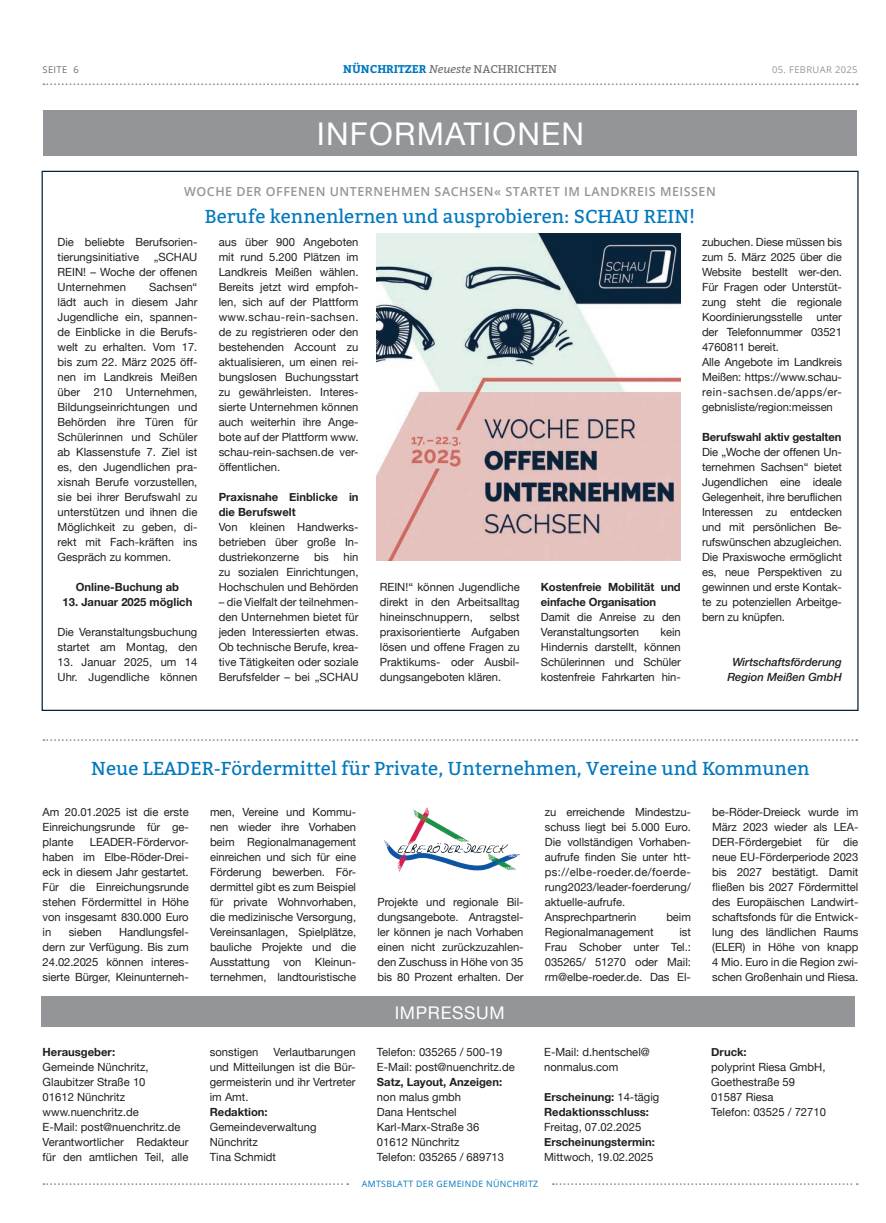
<style>
.page{position:relative;width:886px;height:1223px;background:#fff}
.page>*{position:absolute;margin:0;border:0;box-sizing:border-box;transform-origin:0 0}
.t1{font:31.25px "Helvetica Neue";letter-spacing:.04em;color:#fff}
.t2{font:18.75px "Bitter";color:#0078be}
.t3{font:17.5px "Helvetica Neue";letter-spacing:.04em;color:#fff}
.t4{font:600 12.5px "Open Sans";letter-spacing:.04em;color:#939598}
.t5{font:11.25px/15px "Helvetica Neue";color:#231f20;text-align:justify}
.t6{font:700 11.25px/15px "Helvetica Neue";color:#231f20}
.t7{font:italic 500 11.25px/15px "Helvetica Neue";color:#231f20;text-align:center}
.t8{font:700 11.25px "Bitter";color:#0078be}
.t9{font:9.38px "Open Sans";letter-spacing:.04em;color:#939598}
.t10{font:9.38px "Open Sans";letter-spacing:.04em;color:#6c6d70}
.t11{font:8.75px "Open Sans";letter-spacing:.04em;color:#0078be}
.s1{font-weight:400;font-style:italic;color:#6c6d70}
.s2{font-weight:400;color:#6c6d70}
.s3{font-weight:400}
</style>
<div class="page">
<svg style="left:43px;top:83px;width:815px;height:2px"></svg>
<svg style="left:43px;top:1183px;width:305px;height:2px"></svg>
<svg style="left:553px;top:1183px;width:305px;height:2px"></svg>
<div style="left:43px;top:111px;width:813px;height:45px;background:#939598"></div>
<svg style="left:43px;top:739px;width:814px;height:2px"></svg>
<img style="left:377px;top:234px;width:304px;height:327px">
<img style="left:384px;top:807px;width:136px;height:65px">
<div style="left:42px;top:996px;width:813px;height:30px;background:#939598"></div>
<p class="t10" style="left:43px;top:63px;width:38px">SEITE 6</p>
<p class="t8" style="left:343px;top:61px;width:215px">NÜNCHRITZER <span class="s1">Neueste</span> <span class="s2">NACHRICHTEN</span></p>
<p class="t9" style="left:772px;top:63px;width:87px">05. FEBRUAR 2025</p>
<h1 class="t1" style="left:317px;top:111px;width:269px">INFORMATIONEN</h1>
<p class="t4" style="left:184px;top:183px;width:533px">WOCHE DER OFFENEN UNTERNEHMEN SACHSEN« STARTET IM LANDKREIS MEISSEN</p>
<h2 class="t2" style="left:205px;top:203px;width:492px">Berufe kennenlernen und ausprobieren: SCHAU REIN!</h2>
<p class="t5" style="left:58px;top:235px;width:141px">Die beliebte Berufsorien&shy;tierungsinitiative</p>
<p class="t5" style="left:702px;top:235px;width:141px">zubuchen. Diese müssen bis zum 5. März 2025 über die Website bestellt wer-den.<br>Für Fragen oder Unterstüt&shy;zung steht die regionale Koordinierungsstelle</p>
<p class="t5" style="left:219px;top:235px;width:141px">aus über 900 Angeboten mit rund 5.200 Plätzen im Landkreis Meißen wählen.<br>Bereits jetzt wird empfoh&shy;len, sich auf der Plattform www.schau-rein-sachsen. de zu registrieren oder den bestehenden Account zu aktualisieren, um einen rei&shy;bungslosen Buchungsstart zu gewährleisten. Interes&shy;sierte Unternehmen können auch weiterhin ihre Ange&shy;bote auf der Plattform www. schau-rein-sachsen.de ver&shy;öffentlichen.</p>
<p class="t6" style="left:219px;top:489px;width:141px">Praxisnahe Einblicke in die Berufswelt</p>
<p class="t5" style="left:219px;top:520px;width:141px">Von kleinen Handwerks&shy;betrieben über große In&shy;dustriekonzerne</p>
<p class="t5" style="left:58px;top:250px;width:141px;text-indent:96px">„SCHAU REIN! – Woche der offenen Unternehmen</p>
<p class="t5" style="left:58px;top:280px;width:141px;text-indent:92px">Sachsen“ lädt auch in diesem Jahr Jugendliche ein, spannen&shy;de Einblicke in die Berufs&shy;welt zu erhalten. Vom 17. bis zum 22. März 2025 öff&shy;nen im Landkreis Meißen über 210 Unternehmen, Bildungseinrichtungen und Behörden ihre Türen für Schülerinnen und Schüler ab Klassenstufe 7. Ziel ist es, den Jugendlichen pra&shy;xisnah Berufe vorzustellen, sie bei ihrer Berufswahl zu unterstützen und ihnen die Möglichkeit zu geben, di&shy;rekt mit Fach-kräften ins Gespräch zu kommen.</p>
<p class="t6" style="left:76px;top:579px;width:105px">Online-Buchung ab</p>
<p class="t6" style="left:63px;top:594px;width:131px">13. Januar 2025 möglich</p>
<p class="t5" style="left:58px;top:625px;width:141px">Die Veranstaltungsbuchung startet am Montag, den</p>
<p class="t5" style="left:58px;top:655px;width:141px">13. Januar 2025, um 14<br>Uhr. Jugendliche können</p>
<p class="t5" style="left:702px;top:310px;width:141px;text-align:left;text-indent:114px">unter der Telefonnummer 03521<br>4760811 bereit.<br>Alle Angebote im Landkreis<br>Meißen: https://www.schau&shy;rein-sachsen.de/apps/er&shy;gebnisliste/region:meissen</p>
<p class="t6" style="left:702px;top:429px;width:141px">Berufswahl aktiv gestalten</p>
<p class="t5" style="left:702px;top:445px;width:141px">Die „Woche der offenen Un&shy;ternehmen Sachsen“ bietet Jugendlichen eine ideale Gelegenheit, ihre beruflichen Interessen zu entdecken und mit persönlichen Be&shy;rufswünschen abzugleichen.<br>Die Praxiswoche ermöglicht es, neue Perspektiven zu gewinnen und erste Kontak&shy;te zu potenziellen Arbeitge&shy;bern zu knüpfen.</p>
<p class="t7" style="left:727px;top:653px;width:116px">Wirtschaftsförderung<br>Region Meißen GmbH</p>
<p class="t5" style="left:219px;top:550px;width:141px;text-indent:125px">hin zu sozialen Einrichtungen, Hochschulen und Behörden</p>
<p class="t5" style="left:219px;top:595px;width:141px">– die Vielfalt der teilnehmen&shy;den Unternehmen bietet für jeden Interessierten etwas.<br>Ob technische Berufe, krea&shy;tive Tätigkeiten oder soziale Berufsfelder – bei „SCHAU</p>
<p class="t5" style="left:314px;top:550px;width:16px">bis</p>
<p class="t6" style="left:541px;top:579px;width:141px">Kostenfreie Mobilität und einfache Organisation</p>
<p class="t5" style="left:541px;top:610px;width:141px">Damit die Anreise zu den<br>Veranstaltungsorten</p>
<p class="t5" style="left:380px;top:580px;width:141px">REIN!“ können Jugendliche direkt in den Arbeitsalltag hineinschnuppern,</p>
<p class="t5" style="left:380px;top:610px;width:141px;text-indent:110px">selbst praxisorientierte Aufgaben lösen und offene Fragen zu Praktikums- oder Ausbil&shy;dungsangeboten klären.</p>
<p class="t5" style="left:541px;top:625px;width:141px;text-indent:120px">kein Hindernis darstellt, können Schülerinnen und Schüler kostenfreie Fahrkarten hin-</p>
<h2 class="t2" style="left:91px;top:755px;width:720px">Neue LEADER-Fördermittel für Private, Unternehmen, Vereine und Kommunen</h2>
<p class="t5" style="left:43px;top:805px;width:148px">Am 20.01.2025 ist die erste Einreichungsrunde für ge&shy;plante</p>
<p class="t5" style="left:712px;top:805px;width:148px">be-Röder-Dreieck wurde im März 2023 wieder als LEA-DER-Fördergebiet für die neue EU-Förderperiode 2023 bis 2027 bestätigt. Damit fließen bis 2027 Fördermittel des Europäischen Landwirt&shy;schaftsfonds für die Entwick&shy;lung des ländlichen Raums (ELER) in Höhe von knapp 4 Mio. Euro in die Region zwi&shy;schen Großenhain und Riesa.</p>
<p class="t5" style="left:545px;top:805px;width:148px;text-align:left">zu erreichende Mindestzu&shy;schuss liegt bei 5.000 Euro.<br>Die vollständigen Vorhaben&shy;aufrufe finden Sie unter htt&shy;ps://elbe-roeder.de/foerde&shy;rung2023/leader-foerderung/ aktuelle-aufrufe.<br>Ansprechpartnerin</p>
<p class="t5" style="left:210px;top:805px;width:148px">men, Vereine und Kommu&shy;nen wieder ihre Vorhaben beim Regionalmanagement einreichen und sich für eine Förderung bewerben. För&shy;dermittel gibt es zum Beispiel für private Wohnvorhaben, die medizinische Versorgung, Vereinsanlagen, Spielplätze, bauliche Projekte und die Ausstattung von Kleinun&shy;ternehmen, landtouristische</p>
<p class="t5" style="left:43px;top:835px;width:148px;text-indent:47px">LEADER-Fördervor&shy;haben im Elbe-Röder-Drei&shy;eck in diesem Jahr gestartet.<br>Für die Einreichungsrunde stehen Fördermittel in Höhe von insgesamt 830.000 Euro in</p>
<p class="t5" style="left:377px;top:895px;width:148px">Projekte und regionale Bil&shy;dungsangebote. Antragstel&shy;ler können je nach Vorhaben einen nicht zurückzuzahlen&shy;den Zuschuss in Höhe von 35 bis 80 Prozent erhalten. Der</p>
<p class="t5" style="left:666px;top:910px;width:26px">beim</p>
<p class="t5" style="left:545px;top:925px;width:148px;text-indent:135px">ist Frau Schober unter Tel.:<br>035265/ 51270 oder Mail: rm@elbe-roeder.de. Das El-</p>
<p class="t5" style="left:545px;top:925px;width:110px">Regionalmanagement</p>
<p class="t5" style="left:43px;top:925px;width:148px;text-indent:76px">Handlungsfel&shy;dern zur Verfügung. Bis zum 24.02.2025 können interes&shy;sierte Bürger, Kleinunterneh-</p>
<p class="t5" style="left:69px;top:925px;width:34px">sieben</p>
<p class="t6" style="left:43px;top:1044px;width:74px">Herausgeber:</p>
<p class="t5" style="left:43px;top:1060px;width:147px;text-align:left">Gemeinde Nünchritz,<br>Glaubitzer Straße 10<br>01612 Nünchritz www.nuenchritz.de<br>E-Mail: post@nuenchritz.de<br>Verantwortlicher Redakteur für den amtlichen Teil, alle</p>
<p class="t5" style="left:210px;top:1045px;width:147px;text-indent:64px">Verlautbarungen und Mitteilungen ist die Bür&shy;germeisterin und ihr Vertreter im Amt.</p>
<p class="t6" style="left:210px;top:1104px;width:59px">Redaktion:</p>
<p class="t5" style="left:210px;top:1120px;width:108px;text-align:left">Gemeindeverwaltung<br>Nünchritz<br>Tina Schmidt</p>
<p class="t5" style="left:210px;top:1045px;width:50px">sonstigen</p>
<h3 class="t3" style="left:395px;top:999px;width:111px">IMPRESSUM</h3>
<p class="t5" style="left:377px;top:1045px;width:139px">Telefon: 035265 / 500-19<br>E-Mail: post@nuenchritz.de</p>
<p class="t6" style="left:377px;top:1074px;width:127px">Satz, Layout, Anzeigen:</p>
<p class="t5" style="left:377px;top:1090px;width:129px;text-align:left">non malus gmbh<br>Dana Hentschel<br>Karl-Marx-Straße 36<br>01612 Nünchritz<br>Telefon: 035265 / 689713</p>
<p class="t5" style="left:544px;top:1045px;width:107px">E-Mail: d.hentschel@ nonmalus.com</p>
<p class="t6" style="left:544px;top:1089px;width:117px">Erscheinung: <span class="s3">14-tägig<br></span>Redaktionsschluss:</p>
<p class="t5" style="left:544px;top:1120px;width:99px">Freitag, 07.02.2025</p>
<p class="t6" style="left:544px;top:1134px;width:112px">Erscheinungstermin:</p>
<p class="t5" style="left:544px;top:1150px;width:111px">Mittwoch, 19.02.2025</p>
<p class="t11" style="left:362px;top:1177px;width:178px">AMTSBLATT DER GEMEINDE NÜNCHRITZ</p>
<p class="t6" style="left:711px;top:1044px;width:37px">Druck:</p>
<p class="t5" style="left:711px;top:1060px;width:116px;text-align:left">polyprint Riesa GmbH,<br>Goethestraße 59<br>01587 Riesa<br>Telefon: 03525 / 72710</p>
</div>
